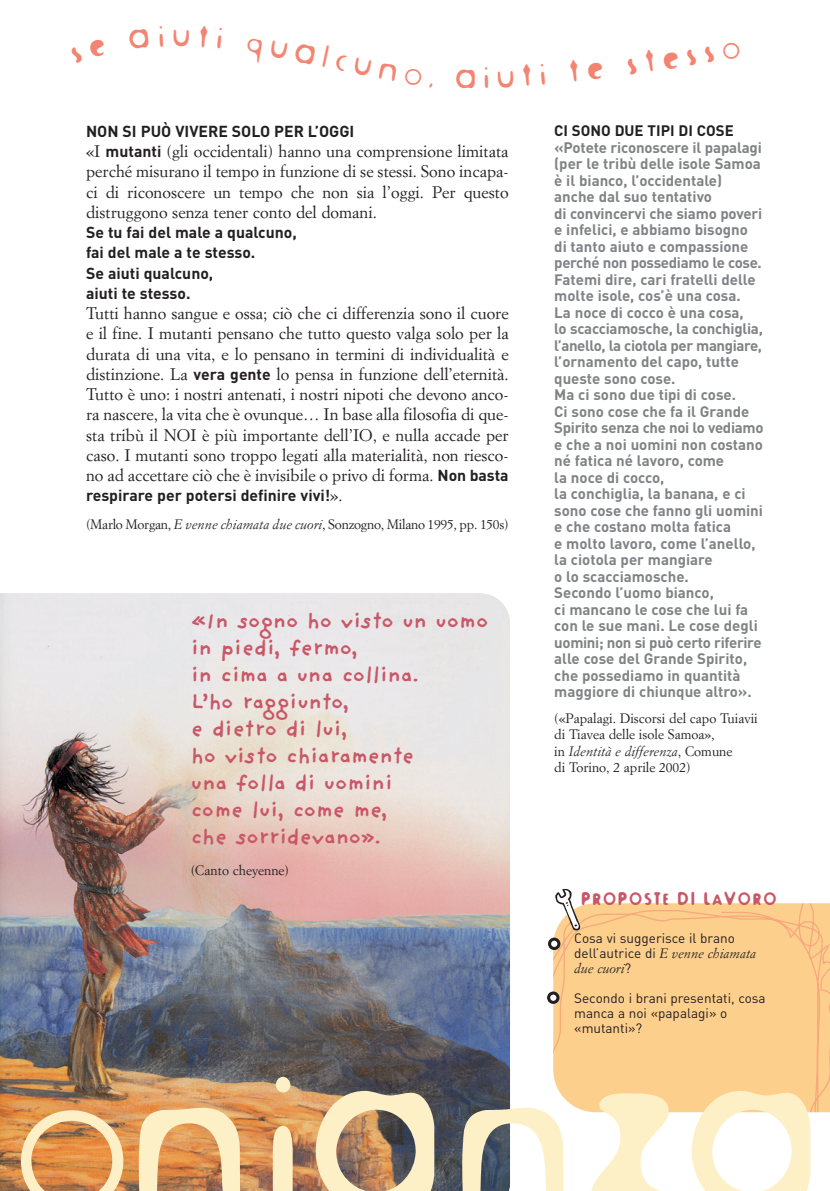
<style>
.page{position:relative;width:830px;height:1191px;background:#fff}
.page>*{position:absolute;margin:0;border:0;box-sizing:border-box;transform-origin:0 0}
.t1{font:230.4px "Fur Extra Rounded Light";letter-spacing:-.02em;color:#fef0c6}
.t2{font:36px "Fur Extra Rounded Light";color:#f48472}
.t3{font:700 22.5px/27px "Providence Sans";letter-spacing:-.02em;color:#c95767}
.t4{font:19.5px "Fur Extra Rounded";letter-spacing:.05em;color:#c95767}
.t5{font:16.5px/20.2px "Simoncini Garamond";color:#231f20;text-align:justify}
.t6{font:700 15.75px/20.2px "DIN";color:#231f20}
.t7{font:700 15px/16.5px "DIN";color:#808285}
.t8{font:700 15px "DIN";color:#231f20}
.t9{font:13.5px/16.5px "Simoncini Garamond";color:#231f20}
.t10{font:13.5px/15px "DIN Regular Alternate";color:#231f20}
.t11{font:13.5px "Simoncini Garamond";letter-spacing:-.02em;color:#231f20}
.t12{font:italic 13.5px "Simoncini Garamond";color:#231f20}
.s1{font-family:"DIN";font-weight:700;font-size:15.75px}
.s2{font-family:"Simoncini Garamond";font-weight:400;font-size:16.5px}
.s3{font-style:italic}
.s4{font-family:"Simoncini Garamond";font-style:italic}
.s5{font-family:"DIN Regular Alternate";font-style:normal}
</style>
<div class="page">
<div style="left:553px;top:903px;width:276px;height:209px;background:#fdcf8c"></div>
<svg style="left:555px;top:888px;width:25px;height:42px"></svg>
<svg style="left:547px;top:937px;width:13px;height:13px"></svg>
<img style="left:0;top:593px;width:480px;height:598px">
<img style="left:480px;top:593px;width:30px;height:598px">
<div style="left:547px;top:991px;width:12px;height:13px;background:#fff;border:3px solid #231f20;border-radius:50%"></div>
<h2 class="t2" style="left:298px;top:37px;width:82px;rotate:12deg">alcu</h2>
<h2 class="t2" style="left:455px;top:64px;width:24px">a</h2>
<p class="t6" style="left:86px;top:123px;width:270px">NON SI PUÒ VIVERE SOLO PER L’OGGI</p>
<p class="t5" style="left:86px;top:142px;width:424px">«I <span class="s1">mutanti</span> (gli occidentali) hanno una comprensione limitata perché misurano il tempo in funzione di se stessi. Sono incapa&shy;ci di riconoscere un tempo che non sia l’oggi. Per questo distruggono senza tener conto del domani.</p>
<p class="t6" style="left:86px;top:224px;width:212px">Se tu fai del male a qualcuno, fai del male a te stesso.<br>Se aiuti qualcuno,<br>aiuti te stesso.</p>
<p class="t5" style="left:86px;top:304px;width:424px">Tutti hanno sangue e ossa; ciò che ci differenzia sono il cuore e il fine. I mutanti pensano che tutto questo valga solo per la durata di una vita, e lo pensano in termini di individualità e distinzione. La <span class="s1">vera gente</span> lo pensa in funzione dell’eternità.<br>Tutto è uno: i nostri antenati, i nostri nipoti che devono anco&shy;ra nascere, la vita che è ovunque… In base alla filosofia di que&shy;sta tribù il NOI è più importante dell’IO, e nulla accade per caso. I mutanti sono troppo legati alla materialità, non riesco&shy;no ad accettare ciò che è invisibile o privo di forma. <span class="s1">Non basta</span></p>
<p class="t6" style="left:86px;top:487px;width:258px">respirare per potersi definire vivi!<span class="s2">».</span></p>
<p class="t11" style="left:86px;top:519px;width:424px">(Marlo Morgan, <span class="s3">E venne chiamata due cuori</span>, Sonzogno, Milano 1995, pp. 150s)</p>
<h3 class="t3" style="left:191px;top:611px;width:299px">«In sogno ho visto un uomo in piedi, fermo,<br>in cima a una collina.<br>L’ho raggiunto,<br>e dietro di lui,<br>ho visto chiaramente<br>una folla di uomini<br>come lui, come me,<br>che sorridevano».</h3>
<p class="t9" style="left:191px;top:863px;width:100px">(Canto cheyenne)</p>
<p class="t8" style="left:554px;top:125px;width:181px">CI SONO DUE TIPI DI COSE</p>
<p class="t7" style="left:554px;top:141px;width:211px">«Potete riconoscere il papalagi (per le tribù delle isole Samoa è il bianco, l’occidentale) anche dal suo tentativo<br>di convincervi che siamo poveri e infelici, e abbiamo bisogno di tanto aiuto e compassione perché non possediamo le cose.<br>Fatemi dire, cari fratelli delle molte isole, cos’è una cosa.<br>La noce di cocco è una cosa,<br>lo scacciamosche, la conchiglia, l’anello, la ciotola per mangiare, l’ornamento del capo, tutte queste sono cose.<br>Ma ci sono due tipi di cose.<br>Ci sono cose che fa il Grande<br>Spirito senza che noi lo vediamo e che a noi uomini non costano né fatica né lavoro, come<br>la noce di cocco,<br>la conchiglia, la banana, e ci sono cose che fanno gli uomini e che costano molta fatica<br>e molto lavoro, come l’anello, la ciotola per mangiare<br>o lo scacciamosche.<br>Secondo l’uomo bianco,<br>ci mancano le cose che lui fa con le sue mani. Le cose degli uomini; non si può certo riferire alle cose del Grande Spirito, che possediamo in quantità maggiore di chiunque altro».</p>
<p class="t9" style="left:554px;top:711px;width:205px">(«Papalagi. Discorsi del capo Tuiavii di Tiavea delle isole Samoa»,<br>in <span class="s3">Identità e differenza</span>, Comune<br>di Torino, 2 aprile 2002)</p>
<h3 class="t4" style="left:581px;top:892px;width:197px">PROPOSTE DI LAVORO</h3>
<p class="t10" style="left:574px;top:932px;width:183px">Cosa vi suggerisce il brano dell’autrice di <span class="s4">E venne chiamata</span></p>
<p class="t12" style="left:574px;top:963px;width:58px">due cuori<span class="s5">?</span></p>
<p class="t10" style="left:574px;top:992px;width:193px">Secondo i brani presentati, cosa manca a noi «papalagi» o «mutanti»?</p>
<h1 class="t1" style="left:11px;top:1018px;width:822px">onianza</h1>
</div>
